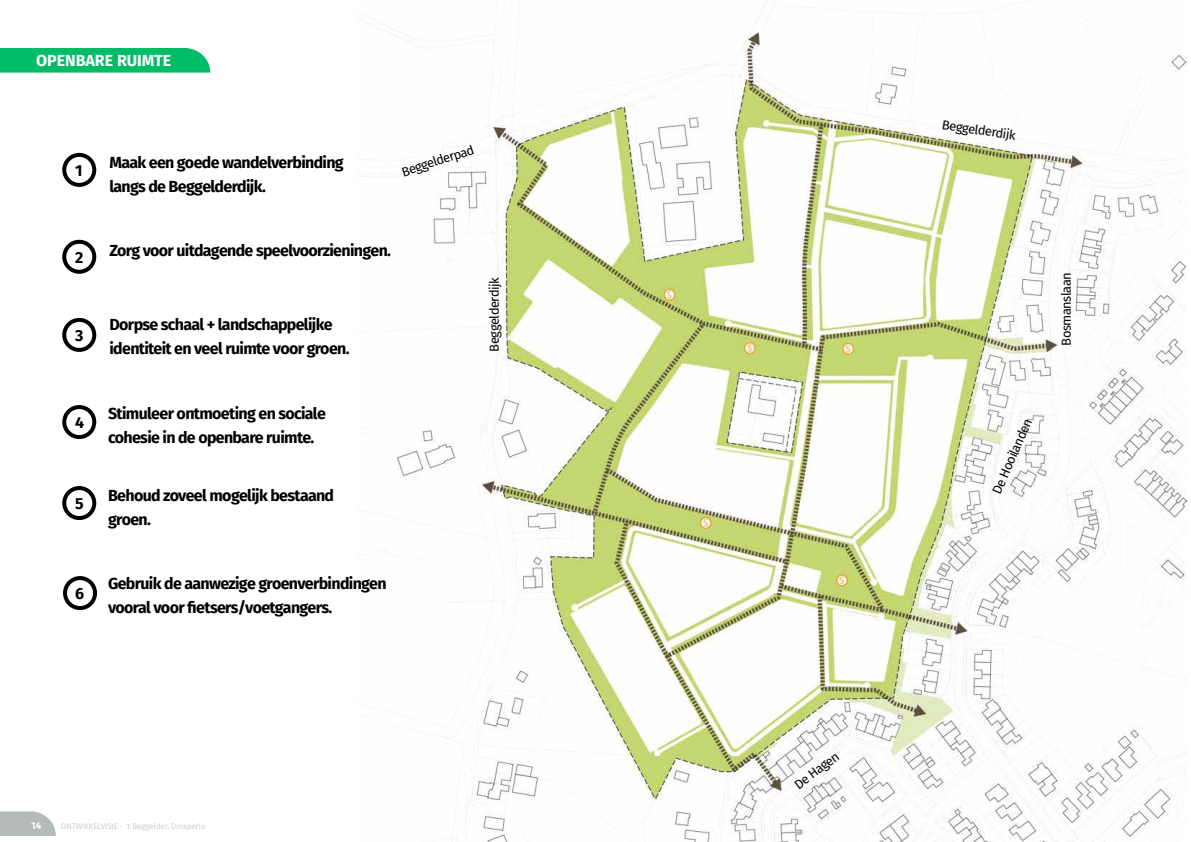
<style>
.page{position:relative;width:1191px;height:842px;background:#fff}
.page>*{position:absolute;margin:0;border:0;box-sizing:border-box;transform-origin:0 0}
.t1{font:700 16px/24px "Fira Sans";letter-spacing:-.04em;color:#000}
.t2{font:700 16px "Fira Sans";color:#fff}
.t3{font:13px "Fira Sans";letter-spacing:-.04em;color:#000}
.t4{font:700 10px "Fira Sans";color:#fff}
.t5{font:300 8px "Fira Sans";color:#b5baba}
</style>
<div class="page">
<svg style="left:0;top:811px;width:56px;height:25px"></svg>
<div style="left:0;top:48px;width:210px;height:25px;background:#00bd65"></div>
<img style="left:362px;top:4px;width:824px;height:838px">
<div style="left:62px;top:153px;width:34px;height:34px;border:4px solid #000;border-radius:50%"></div>
<div style="left:62px;top:240px;width:34px;height:34px;border:4px solid #000;border-radius:50%"></div>
<div style="left:62px;top:318px;width:34px;height:34px;border:4px solid #000;border-radius:50%"></div>
<div style="left:62px;top:405px;width:34px;height:34px;border:4px solid #000;border-radius:50%"></div>
<div style="left:62px;top:486px;width:34px;height:34px;border:4px solid #000;border-radius:50%"></div>
<div style="left:63px;top:576px;width:34px;height:34px;border:4px solid #000;border-radius:50%"></div>
<p class="t2" style="left:36px;top:46px;width:137px">OPENBARE RUIMTE</p>
<p class="t1" style="left:75px;top:157px;width:9px">1</p>
<p class="t1" style="left:75px;top:244px;width:10px">2</p>
<p class="t1" style="left:75px;top:322px;width:10px">3</p>
<p class="t1" style="left:75px;top:409px;width:11px">4</p>
<p class="t1" style="left:75px;top:490px;width:10px">5</p>
<p class="t1" style="left:75px;top:580px;width:11px">6</p>
<p class="t1" style="left:109px;top:149px;width:236px">Maak een goede wandelverbinding langs de Beggelderdijk.</p>
<p class="t3" style="left:399px;top:163px;width:77px;rotate:-18deg">Beggelderpad</p>
<p class="t1" style="left:109px;top:237px;width:283px">Zorg voor uitdagende speelvoorzieningen.</p>
<p class="t1" style="left:109px;top:311px;width:242px">Dorpse schaal + landschappelijke identiteit en veel ruimte voor groen.</p>
<p class="t3" style="left:484px;top:352px;width:76px;rotate:-90deg">Beggelderdijk</p>
<p class="t1" style="left:108px;top:400px;width:219px">Stimuleer ontmoeting en sociale cohesie in de openbare ruimte.</p>
<p class="t1" style="left:108px;top:482px;width:228px">Behoud zoveel mogelijk bestaand groen.</p>
<p class="t1" style="left:108px;top:570px;width:280px">Gebruik de aanwezige groenverbindingen vooral voor fietsers/voetgangers.</p>
<p class="t4" style="left:31px;top:817px;width:12px">14</p>
<p class="t5" style="left:61px;top:821px;width:146px">ONTWIKKELVISIE - 't Beggelder, Dinxperlo</p>
<p class="t3" style="left:943px;top:115px;width:76px;rotate:8deg">Beggelderdijk</p>
<p class="t3" style="left:1056px;top:346px;width:75px;rotate:-90deg">Bosmanslaan</p>
<p class="t3" style="left:987px;top:489px;width:82px;rotate:-67deg">De Hooilanden</p>
<p class="t3" style="left:790px;top:778px;width:54px;rotate:-37deg">De Hagen</p>
</div>
